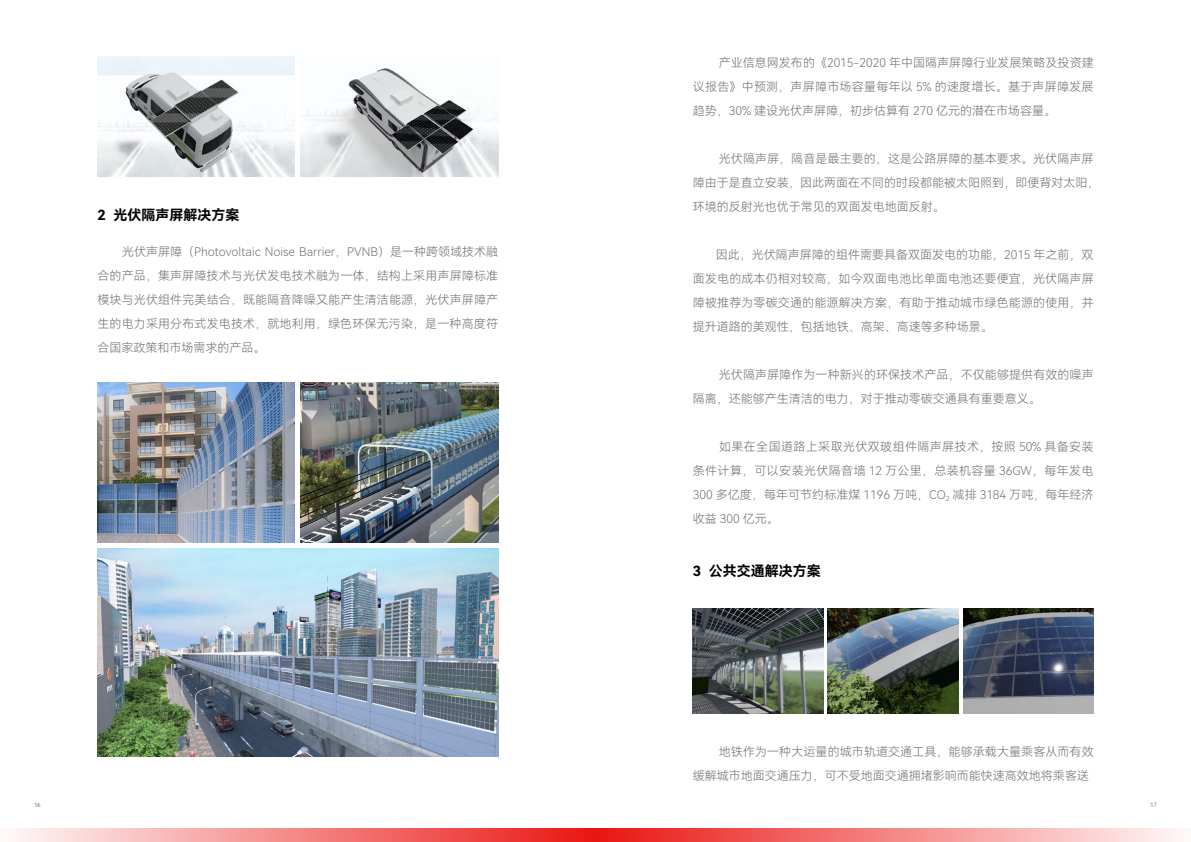
<style>
.page{position:relative;width:1191px;height:842px;background:#fff}
.page>*{position:absolute;margin:0;border:0;box-sizing:border-box;transform-origin:0 0}
.t1{font:14px "Harmony OS Sans SC Bold";color:#000}
.t2{font:12px/24px "Harmony OS Sans SC Light";letter-spacing:.005em;color:#727171;text-align:justify}
.t3{font:6px "Harmony OS Sans SC";color:#7d7d7d}
</style>
<div class="page">
<img style="left:97px;top:383px;width:198px;height:159px">
<img style="left:693px;top:608px;width:130px;height:105px">
<img style="left:300px;top:383px;width:198px;height:159px">
<img style="left:828px;top:608px;width:130px;height:105px">
<img style="left:963px;top:608px;width:130px;height:105px">
<img style="left:97px;top:549px;width:401px;height:208px">
<svg style="left:595px;top:828px;width:584px;height:14px;background:#f38483"></svg>
<svg style="left:13px;top:828px;width:582px;height:14px;background:#f38583"></svg>
<img style="left:97px;top:57px;width:198px;height:120px">
<img style="left:300px;top:68px;width:198px;height:109px">
<p class="t1" style="left:97px;top:205px;width:143px">2 光伏隔声屏解决方案</p>
<p class="t2" style="left:97px;top:240px;width:402px;text-indent:25px">光伏声屏障（Photovoltaic Noise Barrier，PVNB）是一种跨领域技术融合的产品，集声屏障技术与光伏发电技术融为一体，结构上采用声屏障标准模块与光伏组件完美结合，既能隔音降噪又能产生清洁能源，光伏声屏障产生的电力采用分布式发电技术，就地利用，绿色环保无污染，是一种高度符合国家政策和市场需求的产品。</p>
<p class="t2" style="left:693px;top:51px;width:402px;text-indent:26px">产业信息网发布的《2015-2020 年中国隔声屏障行业发展策略及投资建议报告》中预测，声屏障市场容量每年以 5% 的速度增长。基于声屏障发展趋势，30% 建设光伏声屏障，初步估算有 270 亿元的潜在市场容量。</p>
<p class="t2" style="left:693px;top:147px;width:408px;text-align:left;text-indent:26px">光伏隔声屏，隔音是最主要的，这是公路屏障的基本要求。光伏隔声屏障由于是直立安装，因此两面在不同的时段都能被太阳照到，即便背对太阳，环境的反射光也优于常见的双面发电地面反射。</p>
<p class="t2" style="left:693px;top:243px;width:402px;text-indent:23px">因此，光伏隔声屏障的组件需要具备双面发电的功能，2015 年之前，双面发电的成本仍相对较高，如今双面电池比单面电池还要便宜，光伏隔声屏障被推荐为零碳交通的能源解决方案，有助于推动城市绿色能源的使用，并提升道路的美观性，包括地铁、高架、高速等多种场景。</p>
<p class="t2" style="left:693px;top:363px;width:402px;text-indent:26px">光伏隔声屏障作为一种新兴的环保技术产品，不仅能够提供有效的噪声隔离，还能够产生清洁的电力，对于推动零碳交通具有重要意义。</p>
<p class="t2" style="left:693px;top:435px;width:402px;text-indent:26px">如果在全国道路上采取光伏双玻组件隔声屏技术，按照 50% 具备安装条件计算，可以安装光伏隔音墙 12 万公里，总装机容量 36GW，每年发电300 多亿度，每年可节约标准煤 1196 万吨，CO<sub>2</sub> 减排 3184 万吨，每年经济收益 300 亿元。</p>
<p class="t1" style="left:693px;top:561px;width:129px">3 公共交通解决方案</p>
<p class="t2" style="left:693px;top:739px;width:402px;text-indent:26px">地铁作为一种大运量的城市轨道交通工具，能够承载大量乘客从而有效缓解城市地面交通压力，可不受地面交通拥堵影响而能快速高效地将乘客送</p>
<p class="t3" style="left:34px;top:801px;width:8px">16</p>
<p class="t3" style="left:1150px;top:801px;width:8px">17</p>
</div>
